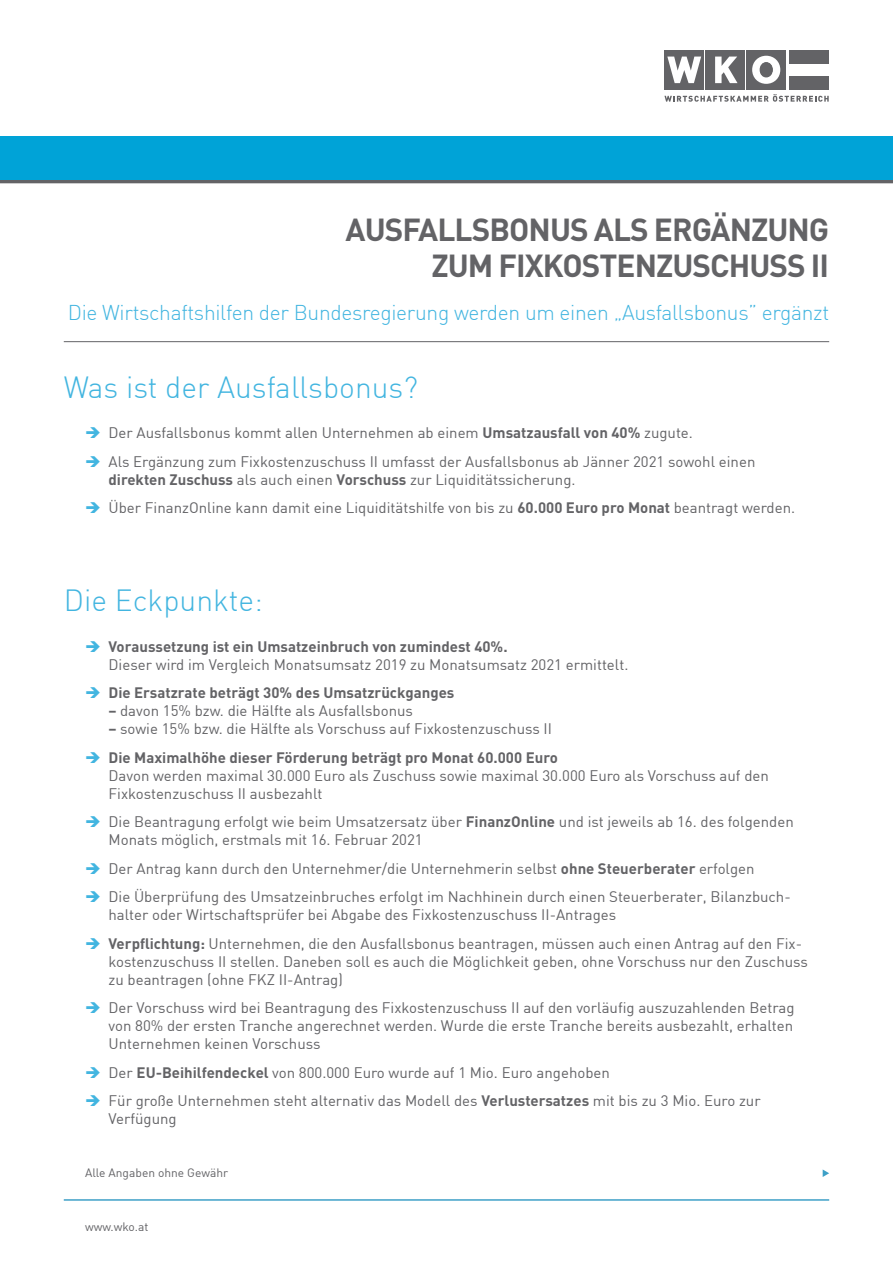
<style>
.page{position:relative;width:893px;height:1263px;background:#fff}
.page>*{position:absolute;margin:0;border:0;box-sizing:border-box;transform-origin:0 0}
.t1{font:700 31.5px/36px "DIN Pro";letter-spacing:-.03em;color:#636366}
.t2{font:300 30px "DIN";color:#42b5e0}
.t3{font:300 21px "DIN";letter-spacing:-.015em;color:#42b5e0}
.t4{font:15px/18px "DIN";color:#636366}
.t5{font:700 15px "DIN Pro";color:#636366}
.t6{font:12px "DIN";color:#636366}
.s1{color:#42b5e0}
.s2{font-family:"DIN Pro";font-weight:700}
</style>
<div class="page">
<hr style="left:64px;top:1199px;width:765px;height:2px;background:#3ea0c7">
<hr style="left:64px;top:341px;width:765px;height:1px;background:#636366">
<hr style="left:0;top:179px;width:893px;height:4px;background:#636366">
<div style="left:0;top:137px;width:893px;height:43px;background:#00a3d7"></div>
<svg style="left:823px;top:1169px;width:6px;height:8px"></svg>
<div style="left:747px;top:51px;width:39px;height:39px;background:#636366"></div>
<div style="left:706px;top:51px;width:39px;height:39px;background:#636366"></div>
<svg style="left:664px;top:94px;width:165px;height:8px"></svg>
<svg style="left:715px;top:57px;width:22px;height:26px"></svg>
<div style="left:665px;top:51px;width:39px;height:39px;background:#636366"></div>
<svg style="left:667px;top:57px;width:34px;height:26px"></svg>
<div style="left:790px;top:51px;width:39px;height:13px;background:#636366"></div>
<div style="left:790px;top:77px;width:39px;height:13px;background:#636366"></div>
<svg style="left:752px;top:56px;width:28px;height:28px"></svg>
<div style="left:760px;top:63px;width:12px;height:14px;background:#636366;border-radius:50%"></div>
<div style="left:760px;top:62px;width:13px;height:15px;border:1px solid #636366;border-radius:50%"></div>
<h1 class="t1" style="left:431px;top:210px;width:399px;text-indent:222px">Ergänzung zum Fixkostenzuschuss</h1>
<h1 class="t1" style="left:346px;top:210px;width:267px">AUSFALLSBONUS als</h1>
<h1 class="t1" style="left:811px;top:246px;width:8px">II</h1>
<h3 class="t3" style="left:68px;top:300px;width:763px">Die Wirtschaftshilfen der Bundesregierung werden um einen „Ausfallsbonus” ergänzt</h3>
<h2 class="t2" style="left:64px;top:368px;width:356px">Was ist der Ausfallsbonus?</h2>
<p class="t4" style="left:85px;top:423px;width:609px"><span class="s1">➔</span> Der Ausfallsbonus kommt allen Unternehmen ab einem <span class="s2">Umsatzausfall von 40%</span> zugute.</p>
<p class="t4" style="left:109px;top:452px;width:648px;text-indent:-23px"><span class="s1">➔</span> Als Ergänzung zum Fixkostenzuschuss II umfasst der Ausfallsbonus ab Jänner 2021 sowohl einen <span class="s2">direkten Zuschuss</span> als auch einen <span class="s2">Vorschuss</span> zur Liquiditätssicherung.</p>
<p class="t4" style="left:85px;top:498px;width:712px"><span class="s1">➔</span> Über FinanzOnline kann damit eine Liquiditätshilfe von bis zu <span class="s2">60.000 Euro pro Monat</span> beantragt werden.</p>
<h2 class="t2" style="left:64px;top:582px;width:201px">Die Eckpunkte:</h2>
<p class="t5" style="left:85px;top:636px;width:424px"><span class="s1">➔</span> Voraussetzung ist ein Umsatzeinbruch von zumindest 40%.</p>
<p class="t4" style="left:109px;top:655px;width:521px">Dieser wird im Vergleich Monatsumsatz 2019 zu Monatsumsatz 2021 ermittelt.</p>
<p class="t5" style="left:85px;top:682px;width:371px"><span class="s1">➔</span> Die Ersatzrate beträgt 30% des Umsatzrückganges</p>
<p class="t4" style="left:109px;top:701px;width:306px"><span class="s2">–</span> davon 15% bzw. die Hälfte als Ausfallsbonus</p>
<p class="t4" style="left:109px;top:719px;width:445px"><span class="s2">–</span> sowie 15% bzw. die Hälfte als Vorschuss auf Fixkostenzuschuss II</p>
<p class="t5" style="left:85px;top:747px;width:474px"><span class="s1">➔</span> Die Maximalhöhe dieser Förderung beträgt pro Monat 60.000 Euro</p>
<p class="t4" style="left:109px;top:766px;width:662px">Davon werden maximal 30.000 Euro als Zuschuss sowie maximal 30.000 Euro als Vorschuss auf den<br>Fixkostenzuschuss II ausbezahlt</p>
<p class="t4" style="left:109px;top:812px;width:687px;text-indent:-23px"><span class="s1">➔</span> Die Beantragung erfolgt wie beim Umsatzersatz über <span class="s2">FinanzOnline</span> und ist jeweils ab 16. des folgenden<br>Monats möglich, erstmals mit 16. Februar 2021</p>
<p class="t4" style="left:85px;top:859px;width:671px"><span class="s1">➔</span> Der Antrag kann durch den Unternehmer/die Unternehmerin selbst <span class="s2">ohne Steuerberater</span> erfolgen</p>
<p class="t4" style="left:109px;top:887px;width:684px;text-indent:-23px"><span class="s1">➔</span> Die Überprüfung des Umsatzeinbruches erfolgt im Nachhinein durch einen Steuerberater, Bilanzbuch&shy;halter oder Wirtschaftsprüfer bei Abgabe des Fixkostenzuschuss II-Antrages</p>
<p class="t4" style="left:109px;top:934px;width:701px;text-indent:-23px"><span class="s1">➔</span> <span class="s2">Verpflichtung:</span> Unternehmen, die den Ausfallsbonus beantragen, müssen auch einen Antrag auf den Fix&shy;kostenzuschuss II stellen. Daneben soll es auch die Möglichkeit geben, ohne Vorschuss nur den Zuschuss zu beantragen (ohne FKZ II-Antrag)</p>
<p class="t4" style="left:109px;top:998px;width:687px;text-align:justify;text-indent:-23px"><span class="s1">➔</span> Der Vorschuss wird bei Beantragung des Fixkostenzuschuss II auf den vorläufig auszuzahlenden Betrag von 80% der ersten Tranche angerechnet werden. Wurde die erste Tranche bereits ausbezahlt, erhalten Unternehmen keinen Vorschuss</p>
<p class="t4" style="left:85px;top:1063px;width:526px"><span class="s1">➔</span> Der <span class="s2">EU-Beihilfendeckel</span> von 800.000 Euro wurde auf 1 Mio. Euro angehoben</p>
<p class="t4" style="left:109px;top:1091px;width:654px;text-indent:-23px"><span class="s1">➔</span> Für große Unternehmen steht alternativ das Modell des <span class="s2">Verlustersatzes</span> mit bis zu 3 Mio. Euro zur<br>Verfügung</p>
<p class="t6" style="left:85px;top:1165px;width:145px">Alle Angaben ohne Gewähr</p>
<p class="t6" style="left:85px;top:1219px;width:65px">www.wko.at</p>
</div>
